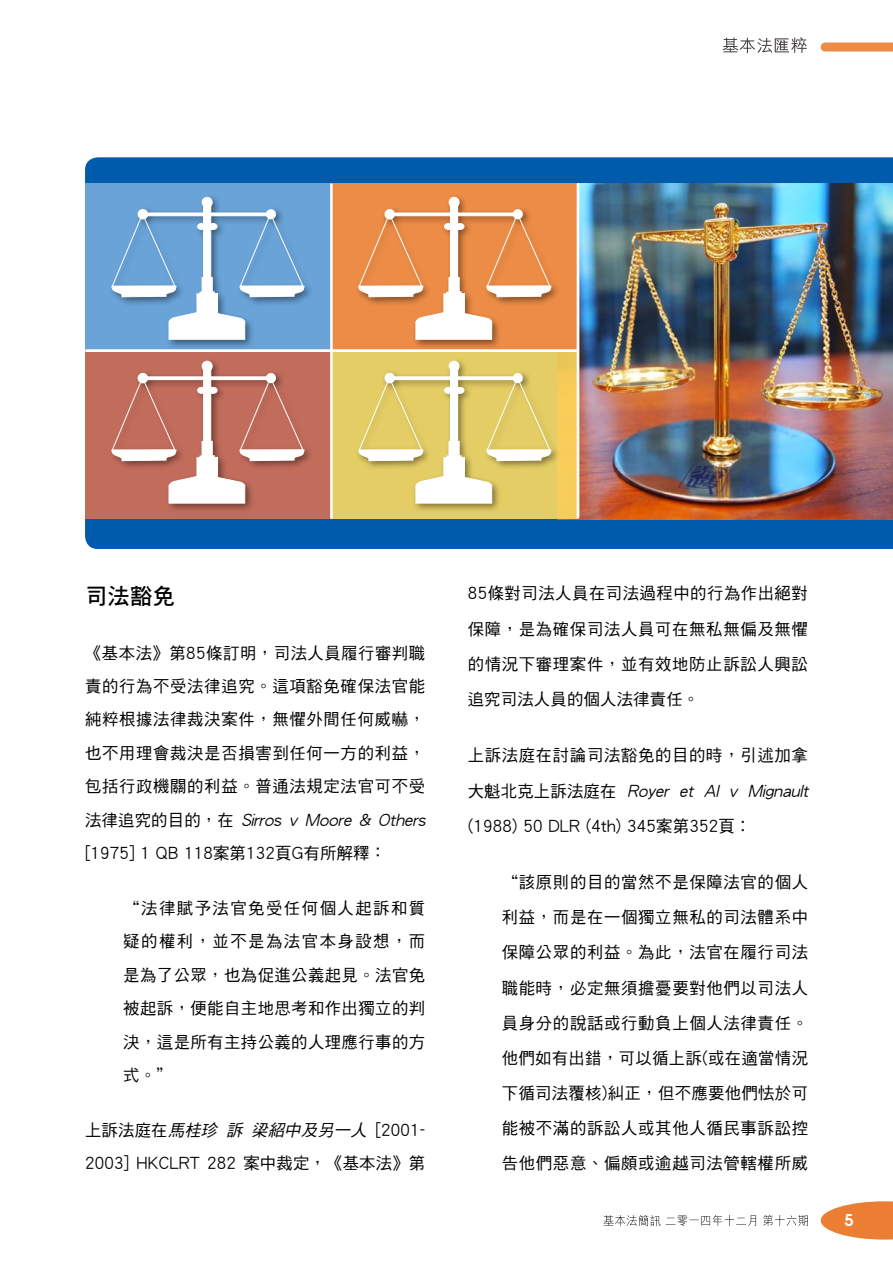
<style>
.page{position:relative;width:893px;height:1263px;background:#fff}
.page>*{position:absolute;margin:0;border:0;box-sizing:border-box;transform-origin:0 0}
.txt-Chi{font:22.5px "DF Hei HK W7";color:#000}
.txt-Chi-2{font:16.5px/35.1px "DF Hei HK W5";letter-spacing:.045em;color:#000;text-align:justify}
.txt-Chi-3{font:16.5px/33.5px "DF Hei HK W5";letter-spacing:.015em;color:#000}
.t1{font:600 16.2px "Avant Garde";color:#fff}
.s1{font-style:italic}
</style>
<div class="page">
<svg style="left:821px;top:1201px;width:72px;height:38px"></svg>
<div style="left:825px;top:43px;width:68px;height:9px;background:#ed8c46"></div>
<svg style="left:722px;top:37px;width:85px;height:16px"></svg>
<svg style="left:603px;top:1215px;width:205px;height:11px"></svg>
<div style="left:85px;top:157px;width:808px;height:392px;background:#005bac"></div>
<img style="left:578px;top:183px;width:315px;height:336px">
<div style="left:331px;top:183px;width:247px;height:168px;background:#ed8c46"></div>
<svg style="left:332px;top:352px;width:246px;height:167px;background:#e9cc61"></svg>
<div style="left:85px;top:183px;width:247px;height:168px;background:#69a3d8"></div>
<div style="left:85px;top:351px;width:247px;height:168px;background:#c26c5c"></div>
<div style="left:108px;top:194px;width:205px;height:155px;background:#000;opacity:.45"></div>
<div style="left:202px;top:197px;width:10px;height:10px;background:#fff;border-radius:50%"></div>
<div style="left:202px;top:197px;width:10px;height:11px;border:1px solid #fff;border-radius:50%"></div>
<svg style="left:111px;top:205px;width:194px;height:135px"></svg>
<div style="left:142px;top:213px;width:129px;height:3px;background:#fff;border:1px solid #fff"></div>
<div style="left:355px;top:194px;width:205px;height:155px;background:#000;opacity:.45"></div>
<div style="left:449px;top:197px;width:10px;height:10px;background:#fff;border-radius:50%"></div>
<div style="left:449px;top:197px;width:10px;height:11px;border:1px solid #fff;border-radius:50%"></div>
<svg style="left:358px;top:205px;width:193px;height:135px"></svg>
<div style="left:389px;top:213px;width:129px;height:3px;background:#fff;border:1px solid #fff"></div>
<div style="left:108px;top:358px;width:205px;height:155px;background:#000;opacity:.45"></div>
<div style="left:202px;top:361px;width:10px;height:10px;background:#fff;border-radius:50%"></div>
<div style="left:202px;top:361px;width:10px;height:10px;border:1px solid #fff;border-radius:50%"></div>
<svg style="left:111px;top:369px;width:194px;height:135px"></svg>
<hr style="left:142px;top:377px;width:129px;height:3px;background:#fff">
<div style="left:355px;top:358px;width:205px;height:155px;background:#000;opacity:.45"></div>
<div style="left:449px;top:361px;width:10px;height:10px;background:#fff;border-radius:50%"></div>
<div style="left:449px;top:361px;width:10px;height:10px;border:1px solid #fff;border-radius:50%"></div>
<svg style="left:358px;top:369px;width:193px;height:135px"></svg>
<hr style="left:389px;top:377px;width:129px;height:3px;background:#fff">
<hr style="left:86px;top:349px;width:491px;height:3px;background:#fff">
<hr style="left:330px;top:184px;width:3px;height:334px;background:#fff">
<hr style="left:577px;top:184px;width:2px;height:333px;background:#fff">
<p class="txt-Chi" style="left:85px;top:584px;width:91px">司法豁免</p>
<p class="txt-Chi-2" style="left:85px;top:636px;width:345px;line-height:33.5px;text-align:left">《基本法》第85條訂明，司法人員履行審判職責的行為不受法律追究。這項豁免確保法官能純粹根據法律裁決案件，無懼外間任何威嚇，也不用理會裁決是否損害到任何一方的利益，包括行政機關的利益。普通法規定法官可不受法律追究的目的，在 <span class="s1">Sirros v Moore &amp; Others </span>[1975] 1 QB 118案第132頁G有所解釋：</p>
<p class="txt-Chi-2" style="left:123px;top:891px;width:303px;line-height:33.5px">“法律賦予法官免受任何個人起訴和質疑的權利，並不是為法官本身設想，而是為了公眾，也為促進公義起見。法官免被起訴，便能自主地思考和作出獨立的判決，這是所有主持公義的人理應行事的方式。”</p>
<p class="txt-Chi-3" style="left:85px;top:1113px;width:342px">上訴法庭在<span class="s1">馬桂珍訴梁紹中及另一人</span> [2001-<br>2003] HKCLRT 282 案中裁定，《基本法》第</p>
<p class="txt-Chi-2" style="left:468px;top:576px;width:342px">85條對司法人員在司法過程中的行為作出絕對保障，是為確保司法人員可在無私無偏及無懼的情況下審理案件，並有效地防止訴訟人興訟追究司法人員的個人法律責任。</p>
<p class="txt-Chi-2" style="left:468px;top:738px;width:345px;text-align:left">上訴法庭在討論司法豁免的目的時，引述加拿大魁北克上訴法庭在 <span class="s1">Royer et Al v Mignault </span>(1988) 50 DLR (4th) 345案第352頁︰</p>
<p class="txt-Chi-2" style="left:502px;top:864px;width:308px">“該原則的目的當然不是保障法官的個人利益，而是在一個獨立無私的司法體系中保障公眾的利益。為此，法官在履行司法職能時，必定無須擔憂要對他們以司法人員身分的說話或行動負上個人法律責任。他們如有出錯，可以循上訴(或在適當情況下循司法覆核)糾正，但不應要他們怯於可能被不滿的訴訟人或其他人循民事訴訟控告他們惡意、偏頗或逾越司法管轄權所威</p>
<p class="t1" style="left:845px;top:1209px;width:11px">5</p>
</div>
